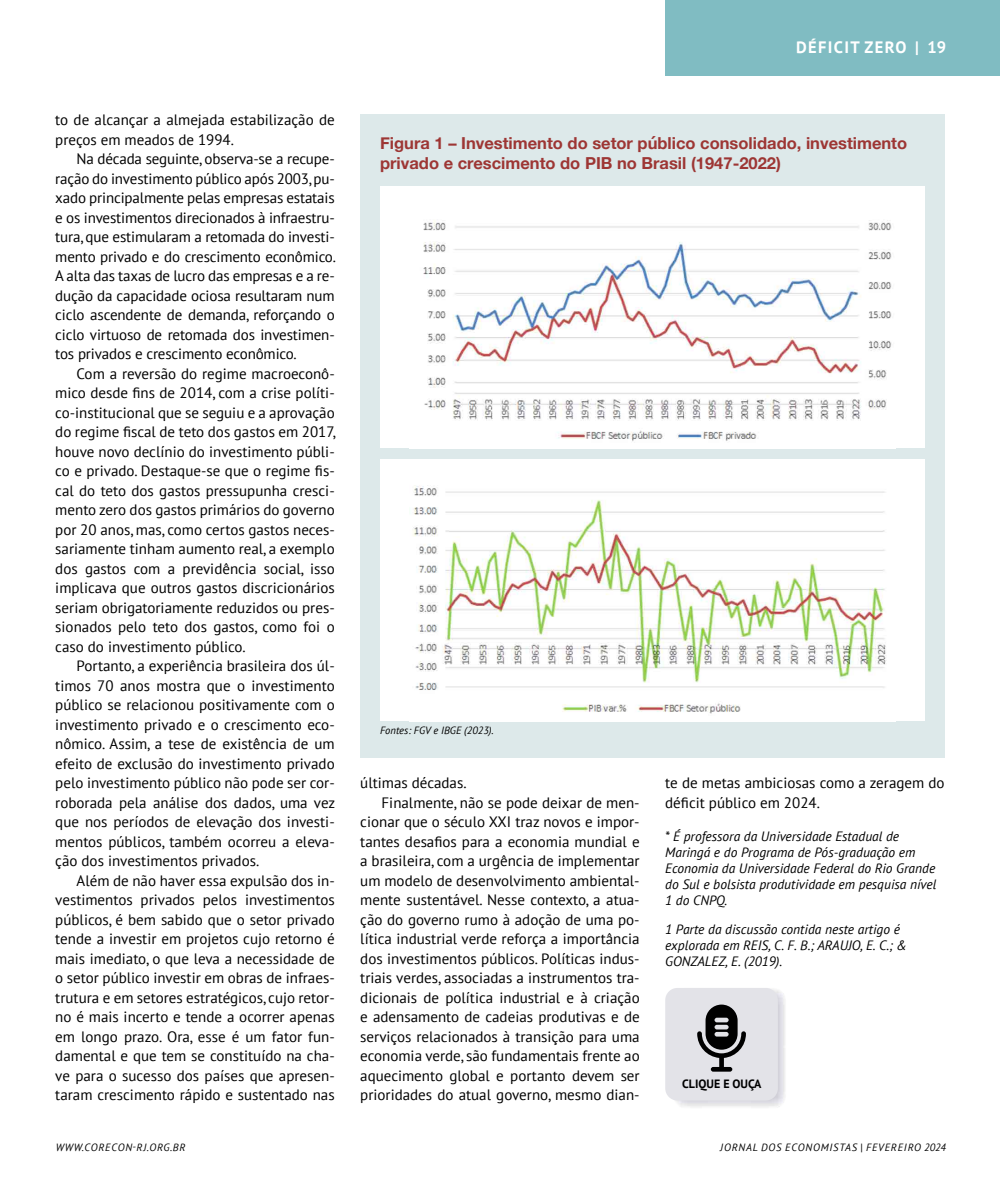
<style>
.page{position:relative;width:1000px;height:1191px;background:#fff}
.page>*{position:absolute;margin:0;border:0;box-sizing:border-box;transform-origin:0 0}
.t1{font:700 16.5px/19.5px "Helvetica Neue";color:#9d3634}
.t2{font:700 16.5px "PT Sans";letter-spacing:.08em;color:#fff}
.t3{font:15px/19.5px "PT Sans";color:#000;text-align:justify}
.t4{font:italic 13.5px/16.2px "PT Sans";color:#000}
.t5{font:700 12px "PT Sans";color:#000}
.t6{font:italic 10.5px "PT Sans";letter-spacing:.08em;color:#000}
.t7{font:italic 10.5px "PT Sans";color:#000}
</style>
<div class="page">
<div style="left:665px;top:0;width:334px;height:76px;background:#80bcc2"></div>
<div style="left:360px;top:114px;width:584px;height:643px;background:#dde9ea"></div>
<img style="left:673px;top:988px;width:112px;height:119px">
<div style="left:665px;top:988px;width:112px;height:112px;background:#e3e3e8;border-radius:12px"></div>
<svg style="left:697px;top:1004px;width:48px;height:67px"></svg>
<div style="left:380px;top:186px;width:544px;height:262px;background:#fff"></div>
<img style="left:423px;top:220px;width:469px;height:221px">
<div style="left:380px;top:459px;width:544px;height:262px;background:#fff"></div>
<img style="left:413px;top:485px;width:473px;height:229px">
<p class="t3" style="left:55px;top:110px;width:281px">to de alcançar a almejada estabilização de preços em meados de 1994.</p>
<p class="t3" style="left:55px;top:149px;width:282px;text-indent:21px">Na década seguinte, observa-se a recupe&shy;ração do investimento público após 2003, pu&shy;xado principalmente pelas empresas estatais e os investimentos direcionados à infraestru&shy;tura, que estimularam a retomada do investi&shy;mento privado e do crescimento econômico.<br>A alta das taxas de lucro das empresas e a re&shy;dução da capacidade ociosa resultaram num ciclo ascendente de demanda, reforçando o ciclo virtuoso de retomada dos investimen&shy;tos privados e crescimento econômico.</p>
<p class="t3" style="left:55px;top:363px;width:282px;text-indent:21px">Com a reversão do regime macroeconô&shy;mico desde fins de 2014, com a crise políti&shy;co-institucional que se seguiu e a aprovação do regime fiscal de teto dos gastos em 2017, houve novo declínio do investimento públi&shy;co e privado. Destaque-se que o regime fis&shy;cal do teto dos gastos pressupunha cresci&shy;mento zero dos gastos primários do governo por 20 anos, mas, como certos gastos neces&shy;sariamente tinham aumento real, a exemplo dos gastos com a previdência social, isso implicava que outros gastos discricionários seriam obrigatoriamente reduzidos ou pres&shy;sionados pelo teto dos gastos, como foi o caso do investimento público.</p>
<p class="t3" style="left:55px;top:656px;width:281px;text-indent:21px">Portanto, a experiência brasileira dos úl&shy;timos 70 anos mostra que o investimento público se relacionou positivamente com o investimento privado e o crescimento eco&shy;nômico. Assim, a tese de existência de um efeito de exclusão do investimento privado pelo investimento público não pode ser cor&shy;roborada pela análise dos dados, uma vez que nos períodos de elevação dos investi&shy;mentos públicos, também ocorreu a eleva&shy;ção dos investimentos privados.</p>
<p class="t3" style="left:55px;top:870px;width:281px;text-indent:21px">Além de não haver essa expulsão dos in&shy;vestimentos privados pelos investimentos públicos, é bem sabido que o setor privado tende a investir em projetos cujo retorno é mais imediato, o que leva a necessidade de o setor público investir em obras de infraes&shy;trutura e em setores estratégicos, cujo retor&shy;no é mais incerto e tende a ocorrer apenas em longo prazo. Ora, esse é um fator fun&shy;damental e que tem se constituído na cha&shy;ve para o sucesso dos países que apresen&shy;taram crescimento rápido e sustentado nas</p>
<p class="t2" style="left:796px;top:37px;width:151px">DÉFICIT ZERO | 19</p>
<p class="t1" style="left:380px;top:134px;width:528px">Figura 1 – Investimento do setor público consolidado, investimento privado e crescimento do PIB no Brasil (1947-2022)</p>
<p class="t7" style="left:380px;top:723px;width:115px">Fontes: FGV e IBGE (2023).</p>
<p class="t3" style="left:360px;top:773px;width:108px">últimas décadas.</p>
<p class="t3" style="left:381px;top:792px;width:259px">Finalmente, não se pode deixar de men-</p>
<p class="t3" style="left:360px;top:812px;width:281px">cionar que o século XXI traz novos e impor-</p>
<p class="t3" style="left:360px;top:831px;width:281px">tantes desafios para a economia mundial e</p>
<p class="t3" style="left:360px;top:851px;width:281px">a brasileira, com a urgência de implementar</p>
<p class="t3" style="left:360px;top:870px;width:281px">um modelo de desenvolvimento ambiental-</p>
<p class="t3" style="left:360px;top:890px;width:281px">mente sustentável. Nesse contexto, a atua-</p>
<p class="t3" style="left:360px;top:909px;width:281px">ção do governo rumo à adoção de uma po-</p>
<p class="t3" style="left:360px;top:929px;width:281px">lítica industrial verde reforça a importância</p>
<p class="t3" style="left:360px;top:948px;width:281px">dos investimentos públicos. Políticas indus-</p>
<p class="t3" style="left:360px;top:968px;width:281px">triais verdes, associadas a instrumentos tra-</p>
<p class="t3" style="left:360px;top:987px;width:281px">dicionais de política industrial e à criação</p>
<p class="t3" style="left:360px;top:1007px;width:281px">e adensamento de cadeias produtivas e de</p>
<p class="t3" style="left:360px;top:1026px;width:281px">serviços relacionados à transição para uma</p>
<p class="t3" style="left:360px;top:1046px;width:281px">economia verde, são fundamentais frente ao</p>
<p class="t3" style="left:360px;top:1065px;width:281px">aquecimento global e portanto devem ser</p>
<p class="t3" style="left:360px;top:1085px;width:281px">prioridades do atual governo, mesmo dian-</p>
<p class="t3" style="left:665px;top:773px;width:281px">te de metas ambiciosas como a zeragem do déficit público em 2024.</p>
<p class="t4" style="left:665px;top:827px;width:272px">* É professora da Universidade Estadual de Maringá e do Programa de Pós-graduação em Economia da Universidade Federal do Rio Grande do Sul e bolsista produtividade em pesquisa nível 1 do CNPQ.</p>
<p class="t4" style="left:665px;top:920px;width:243px">1 Parte da discussão contida neste artigo é explorada em REIS, C. F. B.; ARAUJO, E. C.; &amp;<br>GONZALEZ, E. (2019).</p>
<p class="t5" style="left:682px;top:1075px;width:81px">CLIQUE E OUÇA</p>
<p class="t6" style="left:56px;top:1140px;width:131px">WWW.CORECON-RJ.ORG.BR</p>
<p class="t6" style="left:720px;top:1140px;width:227px">JORNAL DOS ECONOMISTAS | FEVEREIRO 2024</p>
</div>
